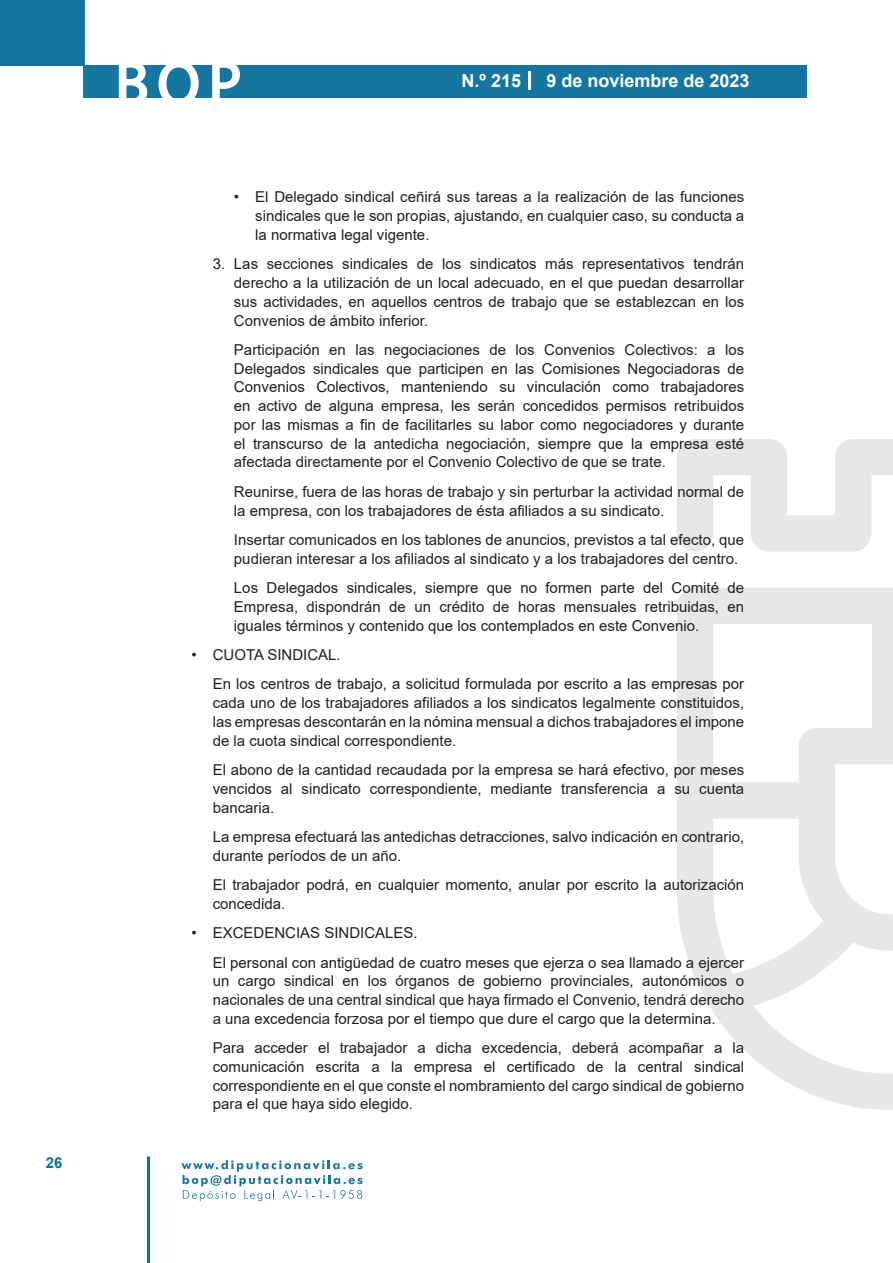
<style>
.page{position:relative;width:893px;height:1263px;background:#fff}
.page>*{position:absolute;margin:0;border:0;box-sizing:border-box;transform-origin:0 0}
.t1{font:500 61.5px "Avant Garde";color:#fff}
.t2{font:700 18px "Arial";color:#fff}
.texto_normal{font:15px/18.8px "Arial";color:#231f20;text-align:justify}
.t3{font:700 15px "Arial";color:#04739f}
</style>
<div class="page">
<div style="left:0;top:0;width:85px;height:65px;background:#1676a2"></div>
<div style="left:84px;top:65px;width:723px;height:33px;background:#1676a2"></div>
<svg style="left:118px;top:65px;width:30px;height:33px"></svg>
<svg style="left:158px;top:65px;width:41px;height:33px"></svg>
<svg style="left:212px;top:65px;width:28px;height:33px"></svg>
<svg style="left:182px;top:1160px;width:181px;height:41px"></svg>
<hr style="left:147px;top:1156px;width:3px;height:107px;background:#04739f">
<svg style="left:529px;top:71px;width:2px;height:19px"></svg>
<svg style="left:677px;top:439px;width:216px;height:671px"></svg>
<p class="t3" style="left:46px;top:1152px;width:18px">26</p>
<h1 class="t1" style="left:115px;top:46px;width:128px">BOP</h1>
<p class="t2" style="left:462px;top:68px;width:61px">N.º 215</p>
<p class="t2" style="left:546px;top:68px;width:205px">9 de noviembre de 2023</p>
<p class="texto_normal" style="left:255px;top:188px;width:490px;text-indent:-21px">• El Delegado sindical ceñirá sus tareas a la realización de las funciones sindicales que le son propias, ajustando, en cualquier caso, su conducta a la normativa legal vigente.</p>
<p class="texto_normal" style="left:234px;top:255px;width:512px;text-indent:-21px">3. Las secciones sindicales de los sindicatos más representativos tendrán derecho a la utilización de un local adecuado, en el que puedan desarrollar sus actividades, en aquellos centros de trabajo que se establezcan en los Convenios de ámbito inferior.</p>
<p class="texto_normal" style="left:234px;top:340px;width:512px">Participación en las negociaciones de los Convenios Colectivos: a los Delegados sindicales que participen en las Comisiones Negociadoras de Convenios Colectivos, manteniendo su vinculación como trabajadores en activo de alguna empresa, les serán concedidos permisos retribuidos por las mismas a fin de facilitarles su labor como negociadores y durante el transcurso de la antedicha negociación, siempre que la empresa esté afectada directamente por el Convenio Colectivo de que se trate.</p>
<p class="texto_normal" style="left:234px;top:482px;width:512px">Reunirse, fuera de las horas de trabajo y sin perturbar la actividad normal de la empresa, con los trabajadores de ésta afiliados a su sindicato.</p>
<p class="texto_normal" style="left:234px;top:530px;width:512px">Insertar comunicados en los tablones de anuncios, previstos a tal efecto, que pudieran interesar a los afiliados al sindicato y a los trabajadores del centro.</p>
<p class="texto_normal" style="left:234px;top:578px;width:512px">Los Delegados sindicales, siempre que no formen parte del Comité de Empresa, dispondrán de un crédito de horas mensuales retribuidas, en iguales términos y contenido que los contemplados en este Convenio.</p>
<p class="texto_normal" style="left:191px;top:645px;width:151px">• CUOTA SINDICAL.</p>
<p class="texto_normal" style="left:213px;top:675px;width:533px">En los centros de trabajo, a solicitud formulada por escrito a las empresas por cada uno de los trabajadores afiliados a los sindicatos legalmente constituidos, las empresas descontarán en la nómina mensual a dichos trabajadores el impone de la cuota sindical correspondiente.</p>
<p class="texto_normal" style="left:213px;top:760px;width:533px">El abono de la cantidad recaudada por la empresa se hará efectivo, por meses vencidos al sindicato correspondiente, mediante transferencia a su cuenta bancaria.</p>
<p class="texto_normal" style="left:213px;top:827px;width:533px">La empresa efectuará las antedichas detracciones, salvo indicación en contrario, durante períodos de un año.</p>
<p class="texto_normal" style="left:213px;top:875px;width:533px">El trabajador podrá, en cualquier momento, anular por escrito la autorización concedida.</p>
<p class="texto_normal" style="left:191px;top:923px;width:228px">• EXCEDENCIAS SINDICALES.</p>
<p class="texto_normal" style="left:213px;top:953px;width:533px">El personal con antigüedad de cuatro meses que ejerza o sea llamado a ejercer un cargo sindical en los órganos de gobierno provinciales, autonómicos o nacionales de una central sindical que haya firmado el Convenio, tendrá derecho a una excedencia forzosa por el tiempo que dure el cargo que la determina.</p>
<p class="texto_normal" style="left:213px;top:1038px;width:533px">Para acceder el trabajador a dicha excedencia, deberá acompañar a la comunicación escrita a la empresa el certificado de la central sindical correspondiente en el que conste el nombramiento del cargo sindical de gobierno para el que haya sido elegido.</p>
</div>
